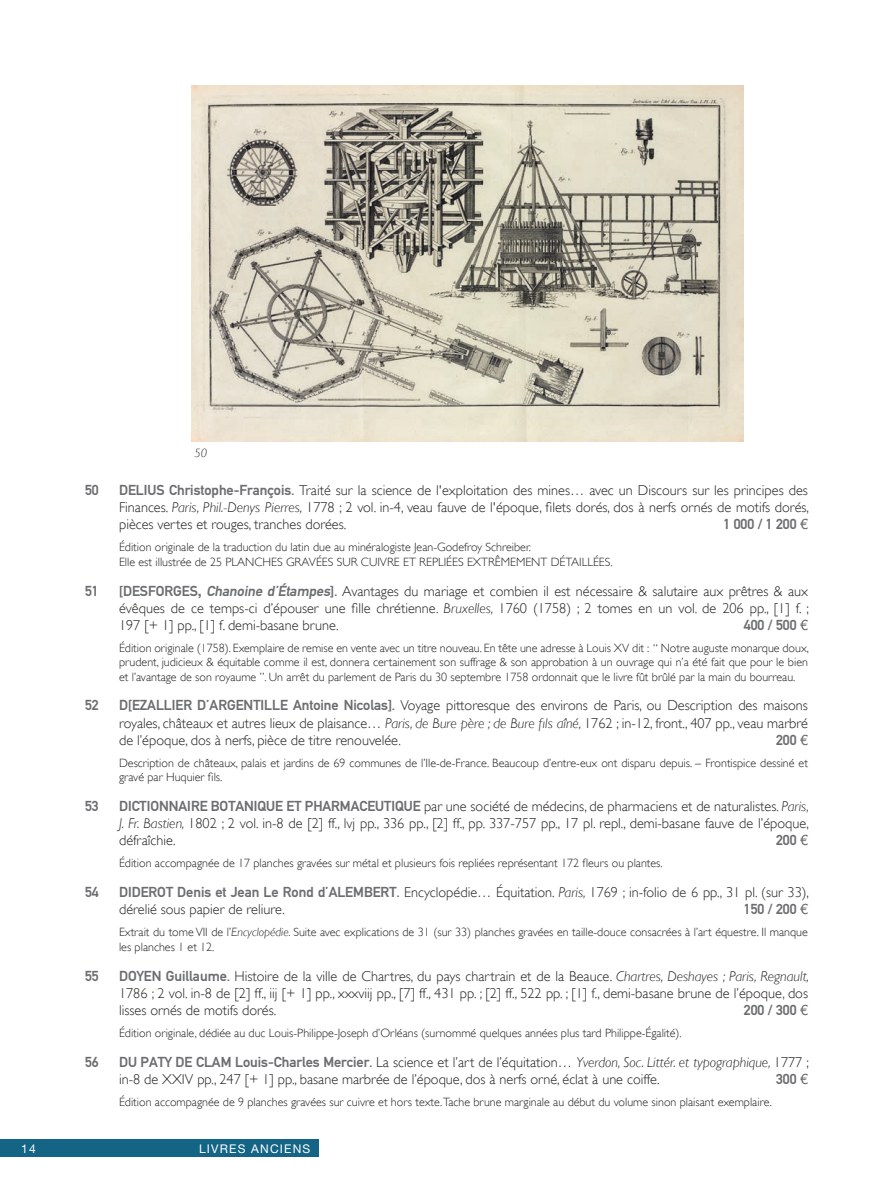
<style>
.page{position:relative;width:893px;height:1191px;background:#fff}
.page>*{position:absolute;margin:0;border:0;box-sizing:border-box;transform-origin:0 0}
.t1{font:300 14.25px/17.1px "Gill Sans";color:#231f20;text-align:justify}
.t2{font:500 14.25px "DIN Mittelschrift V";color:#6c6d70}
.t3{font:300 12px/14.4px "Gill Sans";color:#231f20}
.t4{font:12px "Helvetica Neue";letter-spacing:.1em;color:#fff}
.t5{font:italic 300 12px "Gill Sans";color:#231f20}
.s1{font-family:"DIN Mittelschrift V";font-weight:500;color:#6c6d70}
.s2{font-style:italic}
.s3{font-family:"Helvetica Neue LT Pro";font-weight:400}
.s4{font-family:"Helvetica Neue LT Pro";font-weight:700;color:#6c6d70}
.s5{font-family:"DIN Mittelschrift V";font-weight:500;font-style:italic;color:#6c6d70}
</style>
<div class="page">
<div style="left:0;top:1140px;width:319px;height:17px;background:#136485"></div>
<img style="left:192px;top:85px;width:552px;height:356px">
<p class="t5" style="left:194px;top:446px;width:14px">50</p>
<p class="t2" style="left:85px;top:481px;width:15px">50</p>
<p class="t1" style="left:119px;top:481px;width:691px"><span class="s1">DELIUS Christophe-François.</span> Traité sur la science de l'exploitation des mines… avec un Discours sur les principes des Finances. <span class="s2">Paris, Phil.-Denys Pierres,</span> 1778 ; 2 vol. in-4, veau fauve de l'époque, filets dorés, dos à nerfs ornés de motifs dorés, pièces vertes et rouges, tranches dorées.</p>
<p class="t2" style="left:723px;top:516px;width:86px">1 000 / 1 200 <span class="s3">€</span></p>
<p class="t3" style="left:119px;top:540px;width:495px">Édition originale de la traduction du latin due au minéralogiste Jean-Godefroy Schreiber.<br>Elle est illustrée de 25 PLANCHES GRAVÉES SUR CUIVRE ET REPLIÉES EXTRÊMEMENT DÉTAILLÉES.</p>
<p class="t2" style="left:85px;top:582px;width:15px">51</p>
<p class="t1" style="left:119px;top:582px;width:691px"><span class="s1">[DESFORGES</span><span class="s4">,</span> <span class="s5">Chanoine d’Étampes</span><span class="s1">].</span> Avantages du mariage et combien il est nécessaire &amp; salutaire aux prêtres &amp; aux évêques de ce temps-ci d’épouser une fille chrétienne. <span class="s2">Bruxelles,</span> 1760 (1758) ; 2 tomes en un vol. de 206 pp., [1] f. ; 197 [+ 1] pp., [1] f. demi-basane brune.</p>
<p class="t2" style="left:744px;top:616px;width:65px">400 / 500 <span class="s3">€</span></p>
<p class="t3" style="left:119px;top:640px;width:691px;text-align:justify">Édition originale (1758). Exemplaire de remise en vente avec un titre nouveau. En tête une adresse à Louis XV dit : “ Notre auguste monarque doux, prudent, judicieux &amp; équitable comme il est, donnera certainement son suffrage &amp; son approbation à un ouvrage qui n’a été fait que pour le bien et l’avantage de son royaume ”. Un arrêt du parlement de Paris du 30 septembre 1758 ordonnait que le livre fût brûlé par la main du bourreau.</p>
<p class="t2" style="left:85px;top:697px;width:15px">52</p>
<p class="t1" style="left:119px;top:697px;width:690px"><span class="s1">D[EZALLIER D’ARGENTILLE Antoine Nicolas].</span> Voyage pittoresque des environs de Paris, ou Description des maisons royales, châteaux et autres lieux de plaisance… <span class="s2">Paris, de Bure père ; de Bure fils aîné,</span> 1762 ; in-12, front., 407 pp., veau marbré de l’époque, dos à nerfs, pièce de titre renouvelée.</p>
<p class="t2" style="left:776px;top:731px;width:33px">200 <span class="s3">€</span></p>
<p class="t3" style="left:119px;top:755px;width:690px">Description de châteaux, palais et jardins de 69 communes de l’Ile-de-France. Beaucoup d’entre-eux ont disparu depuis. – Frontispice dessiné et gravé par Huquier fils.</p>
<p class="t2" style="left:85px;top:797px;width:15px">53</p>
<p class="t1" style="left:119px;top:797px;width:692px"><span class="s1">DICTIONNAIRE BOTANIQUE ET PHARMACEUTIQUE</span> par une société de médecins, de pharmaciens et de naturalistes. <span class="s2">Paris, J. Fr. Bastien,</span> 1802 ; 2 vol. in-8 de [2] ff., lvj pp., 336 pp., [2] ff., pp. 337-757 pp., 17 pl. repl., demi-basane fauve de l’époque, défraîchie.</p>
<p class="t2" style="left:776px;top:832px;width:33px">200 <span class="s3">€</span></p>
<p class="t3" style="left:119px;top:856px;width:545px">Édition accompagnée de 17 planches gravées sur métal et plusieurs fois repliées représentant 172 fleurs ou plantes.</p>
<p class="t2" style="left:85px;top:883px;width:15px">54</p>
<p class="t1" style="left:119px;top:884px;width:692px"><span class="s1">DIDEROT Denis et Jean Le Rond d’ALEMBERT.</span> Encyclopédie… Équitation. <span class="s2">Paris,</span> 1769 ; in-folio de 6 pp., 31 pl. (sur 33), dérelié sous papier de reliure.</p>
<p class="t2" style="left:744px;top:901px;width:65px">150 / 200 <span class="s3">€</span></p>
<p class="t3" style="left:119px;top:925px;width:690px">Extrait du tome VII de l’<span class="s2">Encyclopédie.</span> Suite avec explications de 31 (sur 33) planches gravées en taille-douce consacrées à l’art équestre. Il manque les planches 1 et 12.</p>
<p class="t2" style="left:85px;top:967px;width:15px">55</p>
<p class="t1" style="left:119px;top:967px;width:691px"><span class="s1">DOYEN Guillaume.</span> Histoire de la ville de Chartres, du pays chartrain et de la Beauce. <span class="s2">Chartres, Deshayes ; Paris, Regnault, </span>1786 ; 2 vol. in-8 de [2] ff., iij [+ 1] pp., xxxviij pp., [7] ff., 431 pp. ; [2] ff., 522 pp. ; [1] f., demi-basane brune de l’époque, dos lisses ornés de motifs dorés.</p>
<p class="t2" style="left:744px;top:1001px;width:65px">200 / 300 <span class="s3">€</span></p>
<p class="t3" style="left:119px;top:1025px;width:564px">Édition originale, dédiée au duc Louis-Philippe-Joseph d’Orléans (surnommé quelques années plus tard Philippe-Égalité).</p>
<p class="t2" style="left:85px;top:1053px;width:15px">56</p>
<p class="t1" style="left:119px;top:1053px;width:691px"><span class="s1">DU PATY DE CLAM Louis-Charles Mercier.</span> La science et l’art de l’équitation… <span class="s2">Yverdon, Soc. Littér. et typographique,</span> 1777 ; in-8 de XXIV pp., 247 [+ 1] pp., basane marbrée de l’époque, dos à nerfs orné, éclat à une coiffe.</p>
<p class="t2" style="left:776px;top:1070px;width:33px">300 <span class="s3">€</span></p>
<p class="t3" style="left:119px;top:1094px;width:654px">Édition accompagnée de 9 planches gravées sur cuivre et hors texte.Tache brune marginale au début du volume sinon plaisant exemplaire.</p>
<p class="t4" style="left:21px;top:1141px;width:16px">14</p>
<p class="t4" style="left:199px;top:1141px;width:113px">LIVRES ANCIENS</p>
</div>
